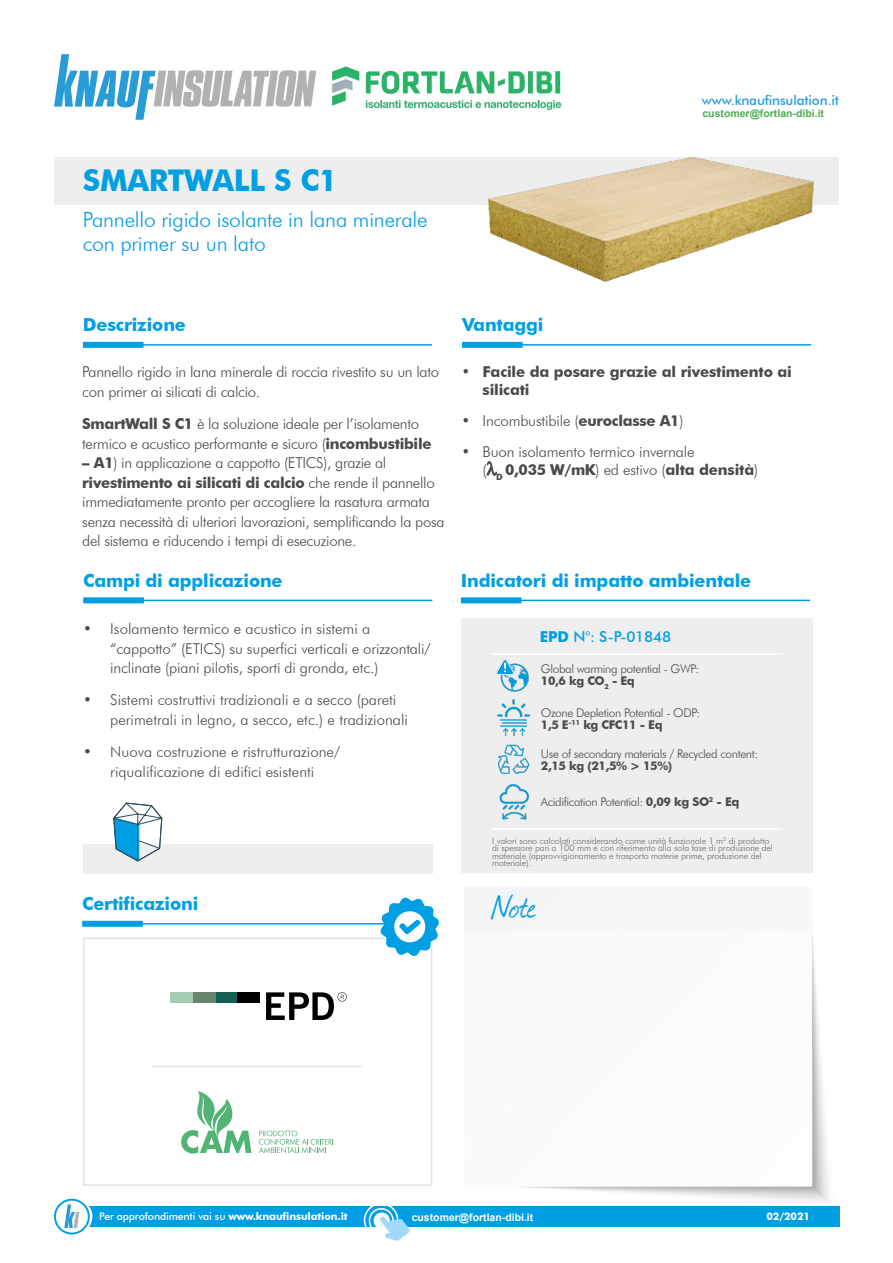
<style>
.page{position:relative;width:893px;height:1263px;background:#fff}
.page>*{position:absolute;margin:0;border:0;box-sizing:border-box;transform-origin:0 0}
.t1{font:38.85px "Journal";color:#009fe3}
.t2{font:700 30px "Futura BT";letter-spacing:-.01em;color:#009fe3}
.t3{font:300 21px/24px "Futura BT";letter-spacing:-.01em;color:#009fe3}
.t4{font:700 18px "Futura BT";letter-spacing:-.01em;color:#009fe3}
.t5{font:300 15px/19.5px "Futura BT";letter-spacing:-.015em;color:#4a4a49}
.t6{font:700 15px/18px "Futura BT";letter-spacing:-.01em;color:#4a4a49}
.t7{font:500 15px "Futura BT";letter-spacing:-.01em;color:#009fe3}
.t8{font:500 13.5px "Futura BT";letter-spacing:-.01em;color:#299cd8}
.t9{font:300 12px/12px "Futura BT";letter-spacing:-.03em;color:#4a4a49}
.t10{font:700 12px "Futura BT";letter-spacing:-.03em;color:#4a4a49}
.t11{font:500 10.5px "Futura BT";letter-spacing:-.01em;color:#fff}
.t12{font:700 10.5px "Futura BT";letter-spacing:-.01em;color:#fff}
.t13{font:300 9px/7.5px "Futura BT";letter-spacing:-.01em;color:#6a6a69}
.s1{font-weight:700}
</style>
<div class="page">
<div style="left:73px;top:1206px;width:767px;height:21px;background:#009fe3"></div>
<svg style="left:58px;top:1200px;width:33px;height:33px"></svg>
<div style="left:57px;top:1199px;width:35px;height:35px;border:2px solid #fff;border-radius:50%"></div>
<svg style="left:55px;top:1200px;width:34px;height:33px"></svg>
<div style="left:54px;top:1199px;width:36px;height:35px;border:2px solid #009fe3;border-radius:50%"></div>
<svg style="left:64px;top:1204px;width:15px;height:24px"></svg>
<div style="left:374px;top:1212px;width:16px;height:17px;background:#fff;border-radius:50%"></div>
<div style="left:369px;top:1208px;width:25px;height:25px;border:2px solid #fff;border-radius:50%"></div>
<div style="left:364px;top:1203px;width:34px;height:34px;border:2px solid #fff;border-radius:50%"></div>
<svg style="left:380px;top:1217px;width:30px;height:24px"></svg>
<img style="left:465px;top:888px;width:364px;height:314px">
<div style="left:461px;top:619px;width:351px;height:254px;background:#eee"></div>
<svg style="left:54px;top:54px;width:262px;height:66px"></svg>
<div style="left:54px;top:157px;width:785px;height:47px;background:#eee"></div>
<hr style="left:83px;top:344px;width:349px;height:2px;background:#009fe3">
<div style="left:83px;top:342px;width:61px;height:6px;background:#009fe3"></div>
<hr style="left:462px;top:344px;width:349px;height:2px;background:#009fe3">
<div style="left:462px;top:342px;width:61px;height:6px;background:#009fe3"></div>
<hr style="left:461px;top:600px;width:349px;height:1px;background:#009fe3">
<div style="left:461px;top:597px;width:61px;height:6px;background:#009fe3"></div>
<img style="left:499px;top:784px;width:31px;height:36px">
<img style="left:497px;top:699px;width:33px;height:38px">
<img style="left:496px;top:659px;width:33px;height:33px">
<img style="left:498px;top:744px;width:32px;height:29px">
<hr style="left:83px;top:600px;width:349px;height:1px;background:#009fe3">
<div style="left:83px;top:597px;width:61px;height:6px;background:#009fe3"></div>
<hr style="left:492px;top:653px;width:290px;height:2px;background:#fff">
<hr style="left:492px;top:828px;width:290px;height:2px;background:#fff">
<div style="left:83px;top:844px;width:349px;height:29px;background:#eee"></div>
<svg style="left:113px;top:802px;width:50px;height:60px"></svg>
<hr style="left:82px;top:923px;width:350px;height:1px;background:#009fe3">
<div style="left:82px;top:921px;width:61px;height:6px;background:#009fe3"></div>
<div style="left:83px;top:938px;width:349px;height:248px;border:2px solid #e3e3e3"></div>
<svg style="left:380px;top:897px;width:59px;height:59px"></svg>
<hr style="left:152px;top:1066px;width:210px;height:1px;background:#e3e3e3">
<svg style="left:259px;top:1130px;width:74px;height:23px"></svg>
<svg style="left:181px;top:1091px;width:70px;height:62px"></svg>
<div style="left:215px;top:992px;width:23px;height:11px;background:#175e52"></div>
<div style="left:193px;top:992px;width:22px;height:11px;background:#66856b"></div>
<div style="left:171px;top:992px;width:22px;height:11px;background:#a6ccb0"></div>
<div style="left:238px;top:992px;width:22px;height:11px;background:#000"></div>
<svg style="left:266px;top:992px;width:81px;height:28px"></svg>
<img style="left:448px;top:109px;width:391px;height:173px">
<img style="left:331px;top:66px;width:247px;height:70px">
<h2 class="t2" style="left:83px;top:162px;width:256px">SMARTWALL S C1</h2>
<h3 class="t3" style="left:83px;top:208px;width:346px">Pannello rigido isolante in lana minerale con primer su un lato</h3>
<p class="t4" style="left:83px;top:314px;width:104px">Descrizione</p>
<p class="t4" style="left:462px;top:314px;width:83px">Vantaggi</p>
<p class="t8" style="left:702px;top:92px;width:139px">www.knaufinsulation.it</p>
<p class="t5" style="left:82px;top:362px;width:358px">Pannello rigido in lana minerale di roccia rivestito su un lato con primer ai silicati di calcio.</p>
<p class="t5" style="left:82px;top:414px;width:351px"><span class="s1">SmartWall S C1</span> è la soluzione ideale per l’isolamento termico e acustico performante e sicuro (<span class="s1">incombustibile</span></p>
<p class="t5" style="left:82px;top:453px;width:364px"><span class="s1">– A1</span>) in applicazione a cappotto (ETICS), grazie al <span class="s1">rivestimento ai silicati di calcio</span> che rende il pannello immediatamente pronto per accogliere la rasatura armata senza necessità di ulteriori lavorazioni, semplificando la posa del sistema e riducendo i tempi di esecuzione.</p>
<p class="t4" style="left:83px;top:569px;width:201px">Campi di applicazione</p>
<p class="t5" style="left:110px;top:619px;width:322px;text-indent:-27px">• Isolamento termico e acustico in sistemi a “cappotto” (ETICS) su superfici verticali e orizzontali/ inclinate (piani pilotis, sporti di gronda, etc.)</p>
<p class="t5" style="left:110px;top:690px;width:299px;text-indent:-27px">• Sistemi costruttivi tradizionali e a secco (pareti perimetrali in legno, a secco, etc.) e tradizionali</p>
<p class="t5" style="left:83px;top:742px;width:258px;text-align:center">• Nuova costruzione e ristrutturazione/ riqualificazione di edifici esistenti</p>
<p class="t6" style="left:483px;top:363px;width:311px;text-indent:-21px">• Facile da posare grazie al rivestimento ai silicati</p>
<p class="t5" style="left:461px;top:411px;width:224px">• Incombustibile (<span class="s1">euroclasse A1</span>)</p>
<p class="t5" style="left:483px;top:442px;width:277px;line-height:18px;text-indent:-21px">• Buon isolamento termico invernale<br>( <sub>D</sub> <span class="s1">0,035 W/mK</span>) ed estivo (<span class="s1">alta densità</span>)</p>
<p class="t4" style="left:461px;top:569px;width:292px">Indicatori di impatto ambientale</p>
<p class="t7" style="left:540px;top:628px;width:133px"><span class="s1">EPD</span> N°: S-P-01848</p>
<p class="t9" style="left:541px;top:663px;width:160px">Global warming potential - GWP:<br><span class="s1">10,6 kg CO</span><sub>2</sub> <span class="s1">- Eq</span></p>
<p class="t9" style="left:541px;top:706px;width:161px">Ozone Depletion Potential - ODP:<br><span class="s1">1,5 E</span><sup>-11</sup> <span class="s1">kg CFC11 - Eq</span></p>
<p class="t9" style="left:541px;top:747px;width:219px">Use of secondary materials / Recycled content:</p>
<p class="t10" style="left:541px;top:758px;width:133px">2,15 kg (21,5% &gt; 15%)</p>
<p class="t9" style="left:541px;top:795px;width:200px">Acidification Potential: <span class="s1">0,09 kg SO</span><sup>2</sup> <span class="s1">- Eq</span></p>
<p class="t13" style="left:492px;top:836px;width:282px">I valori sono calcolati considerando come unità funzionale 1 m<sup>2</sup> di prodotto di spessore pari a 100 mm e con riferimento alla sola fase di produzione del materiale (approvvigionamento e trasporto materie prime, produzione del materiale).</p>
<p class="t4" style="left:82px;top:893px;width:118px">Certificazioni</p>
<h1 class="t1" style="left:491px;top:880px;width:47px">Note</h1>
<p class="t11" style="left:99px;top:1210px;width:250px">Per approfondimenti vai su <span class="s1">www.knaufinsulation.it</span></p>
<p class="t12" style="left:766px;top:1210px;width:45px">02/2021</p>
</div>
